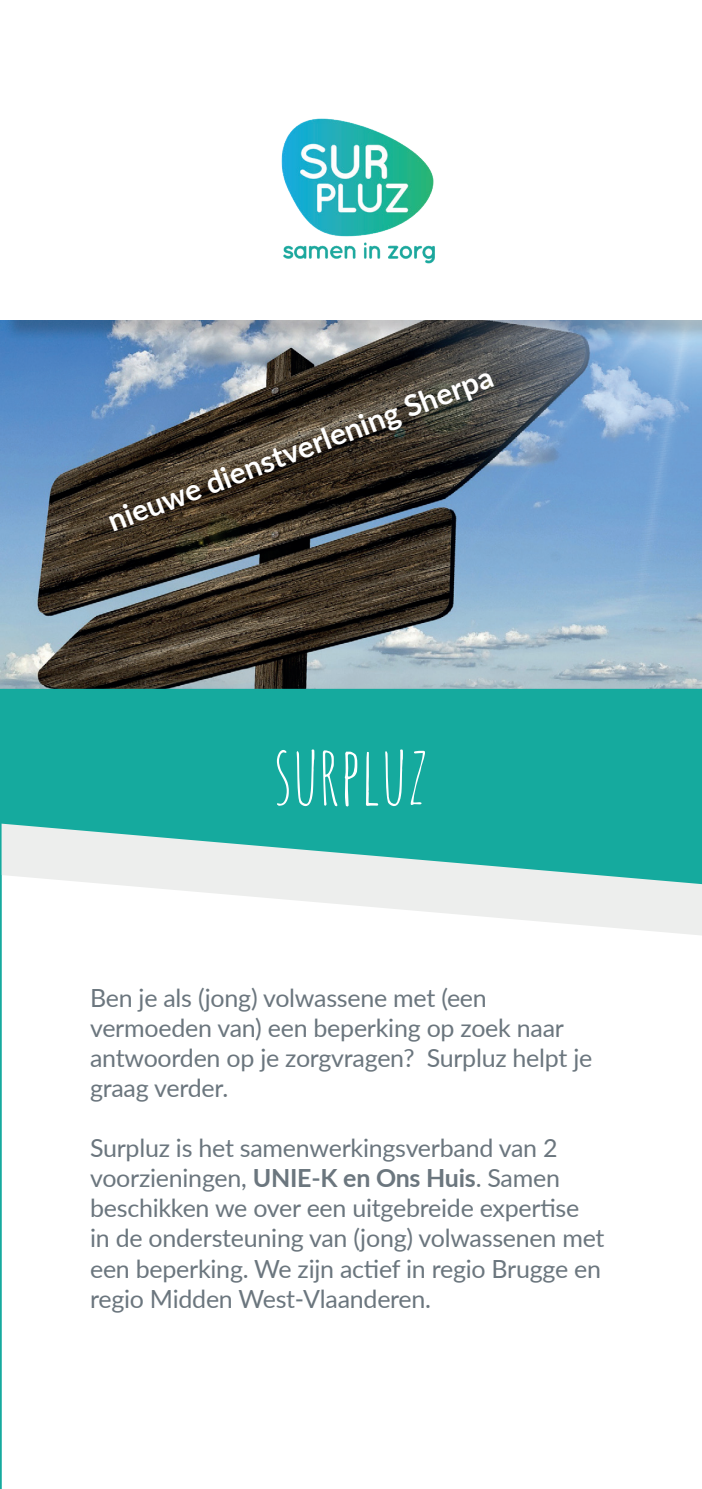
<style>
.page{position:relative;width:702px;height:1489px;background:#fff}
.page>*{position:absolute;margin:0;border:0;box-sizing:border-box;transform-origin:0 0}
.t1{font:81.5px "Amatic SC";color:#fff}
.t2{font:700 30px "Lato";color:#fff}
.t3{font:25px/30px "Lato";letter-spacing:-.01em;color:#6b767e}
.s1{font-weight:700}
</style>
<div class="page">
<svg style="left:0;top:320px;width:2px;height:1168px"></svg>
<img style="left:0;top:321px;width:702px;height:367px">
<svg style="left:112px;top:884px;width:590px;height:51px;fill:#edeeed"></svg>
<svg style="left:0;top:688px;width:702px;height:196px;background:#36b4aa"></svg>
<div style="left:3px;top:0;width:699px;height:342px;background:#231f20;opacity:.25"></div>
<div style="left:0;top:0;width:702px;height:319px;background:#fff"></div>
<img style="left:281px;top:118px;width:154px;height:146px">
<p class="t2" style="left:101px;top:501px;width:411px;rotate:-21deg">nieuwe dienstverlening Sherpa</p>
<h1 class="t1" style="left:273px;top:722px;width:157px">SURPLUZ</h1>
<p class="t3" style="left:90px;top:982px;width:503px">Ben je als (jong) volwassene met (een vermoeden van) een beperking op zoek naar antwoorden op je zorgvragen? Surpluz helpt je graag verder.</p>
<p class="t3" style="left:90px;top:1132px;width:516px">Surpluz is het samenwerkingsverband van 2 voorzieningen, <span class="s1">UNIE-K en Ons Huis</span>. Samen beschikken we over een uitgebreide expertise in de ondersteuning van (jong) volwassenen met een beperking. We zijn actief in regio Brugge en regio Midden West-Vlaanderen.</p>
</div>
